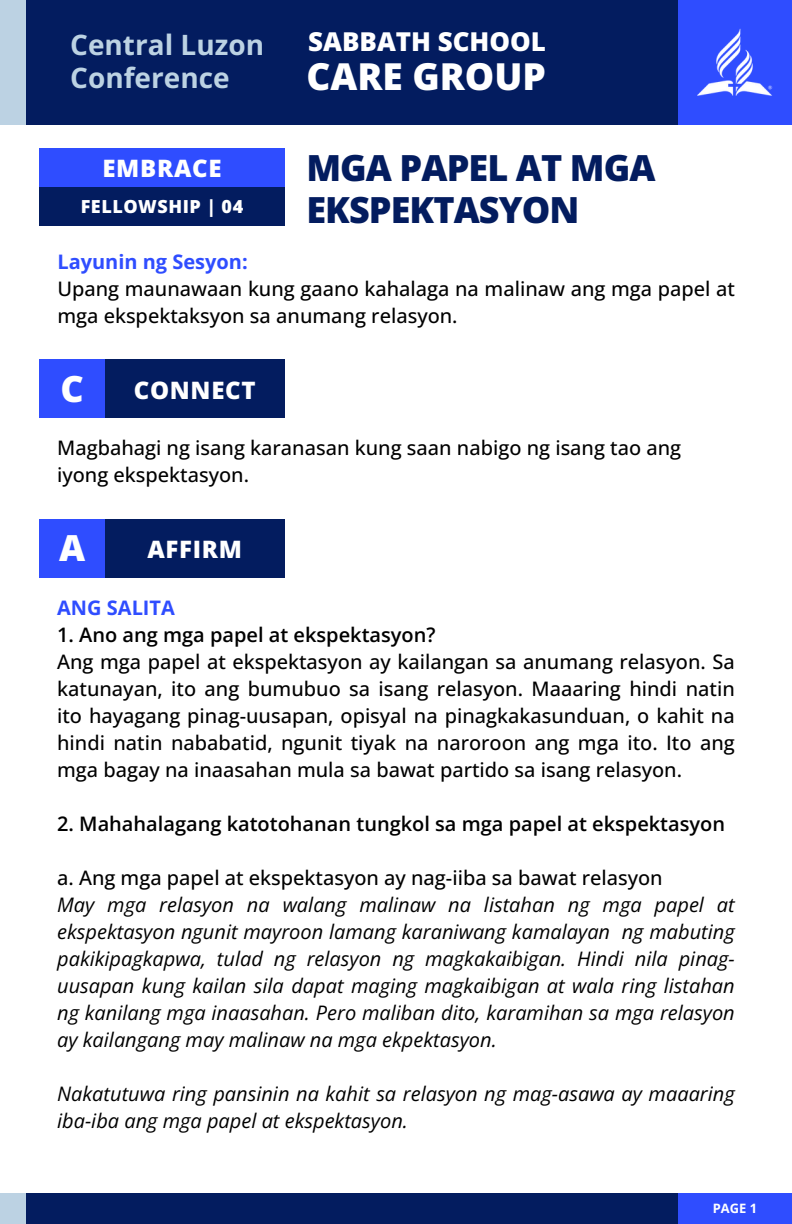
<style>
.page{position:relative;width:792px;height:1224px;background:#fff}
.page>*{position:absolute;margin:0;border:0;box-sizing:border-box;transform-origin:0 0}
.t1{font:800 37px "Open Sans";color:#fff}
.t2{font:800 36px/42px "Open Sans";letter-spacing:-.025em;color:#031c5f}
.t3{font:800 36px "Open Sans";color:#fff}
.t4{font:700 28px "Open Sans";color:#bcd2e3}
.t5{font:800 26px "Open Sans";color:#fff}
.t6{font:800 24px "Open Sans";letter-spacing:.03em;color:#fff}
.t7{font:500 20px/27px "Open Sans";color:#000}
.t8{font:italic 20px/27px "Open Sans";color:#000;text-align:justify}
.t9{font:600 20px "Open Sans";color:#000}
.t10{font:700 20px "Open Sans";color:#2f4dff}
.t11{font:800 18px "Open Sans";letter-spacing:.03em;color:#fff}
.t12{font:700 13px "Open Sans";color:#fff}
.s1{font-weight:700;color:#2f4dff}
</style>
<div class="page">
<div style="left:0;top:0;width:792px;height:125px;background:#031c5f"></div>
<div style="left:678px;top:0;width:114px;height:125px;background:#2f4dff"></div>
<img style="left:697px;top:28px;width:76px;height:68px">
<div style="left:0;top:0;width:26px;height:125px;background:#bcd2e3"></div>
<div style="left:39px;top:148px;width:246px;height:39px;background:#2f4dff"></div>
<div style="left:105px;top:360px;width:179px;height:58px;background:#031c5f"></div>
<div style="left:39px;top:360px;width:66px;height:58px;background:#2f4dff"></div>
<div style="left:105px;top:519px;width:179px;height:59px;background:#031c5f"></div>
<div style="left:39px;top:519px;width:66px;height:59px;background:#2f4dff"></div>
<div style="left:0;top:1194px;width:792px;height:30px;background:#031c5f"></div>
<div style="left:678px;top:1194px;width:114px;height:30px;background:#2f4dff"></div>
<div style="left:0;top:1194px;width:26px;height:30px;background:#bcd2e3"></div>
<div style="left:39px;top:187px;width:246px;height:39px;background:#031c5f"></div>
<p class="t4" style="left:70px;top:25px;width:195px">Central Luzon</p>
<h1 class="t5" style="left:308px;top:23px;width:239px">SABBATH SCHOOL</h1>
<p class="t4" style="left:70px;top:58px;width:161px">Conference</p>
<h2 class="t1" style="left:306px;top:51px;width:241px">CARE GROUP</h2>
<h4 class="t6" style="left:102px;top:151px;width:121px">EMBRACE</h4>
<h4 class="t11" style="left:81px;top:193px;width:164px">FELLOWSHIP | 04</h4>
<p class="t2" style="left:306px;top:146px;width:351px">MGA PAPEL AT MGA<br>EKSPEKTASYON</p>
<h5 class="t7" style="left:57px;top:248px;width:679px"><span class="s1">Layunin ng Sesyon:<br></span>Upang maunawaan kung gaano kahalaga na malinaw ang mga papel at mga ekspektaksyon sa anumang relasyon.</h5>
<h6 class="t3" style="left:61px;top:363px;width:25px">C</h6>
<h1 class="t6" style="left:134px;top:373px;width:123px">CONNECT</h1>
<p class="t7" style="left:57px;top:434px;width:626px">Magbahagi ng isang karanasan kung saan nabigo ng isang tao ang iyong ekspektasyon.</p>
<h6 class="t3" style="left:59px;top:523px;width:28px">A</h6>
<h4 class="t6" style="left:147px;top:533px;width:96px">AFFIRM</h4>
<p class="t10" style="left:57px;top:594px;width:119px">ANG SALITA</p>
<p class="t9" style="left:57px;top:621px;width:380px">1. Ano ang mga papel at ekspektasyon?</p>
<p class="t7" style="left:57px;top:648px;width:679px;text-align:justify">Ang mga papel at ekspektasyon ay kailangan sa anumang relasyon. Sa katunayan, ito ang bumubuo sa isang relasyon. Maaaring hindi natin ito hayagang pinag-uusapan, opisyal na pinagkakasunduan, o kahit na hindi natin nababatid, ngunit tiyak na naroroon ang mga ito. Ito ang mga bagay na inaasahan mula sa bawat partido sa isang relasyon.</p>
<p class="t9" style="left:57px;top:810px;width:669px">2. Mahahalagang katotohanan tungkol sa mga papel at ekspektasyon</p>
<p class="t7" style="left:57px;top:864px;width:607px">a. Ang mga papel at ekspektasyon ay nag-iiba sa bawat relasyon</p>
<p class="t8" style="left:57px;top:891px;width:679px">May mga relasyon na walang malinaw na listahan ng mga papel at ekspektasyon ngunit mayroon lamang karaniwang kamalayan ng mabuting pakikipagkapwa, tulad ng relasyon ng magkakaibigan. Hindi nila pinag&shy;uusapan kung kailan sila dapat maging magkaibigan at wala ring listahan ng kanilang mga inaasahan. Pero maliban dito, karamihan sa mga relasyon ay kailangang may malinaw na mga ekpektasyon.</p>
<p class="t8" style="left:57px;top:1080px;width:679px">Nakatutuwa ring pansinin na kahit sa relasyon ng mag-asawa ay maaaring iba-iba ang mga papel at ekspektasyon.</p>
<p class="t12" style="left:713px;top:1199px;width:46px">PAGE 1</p>
</div>
